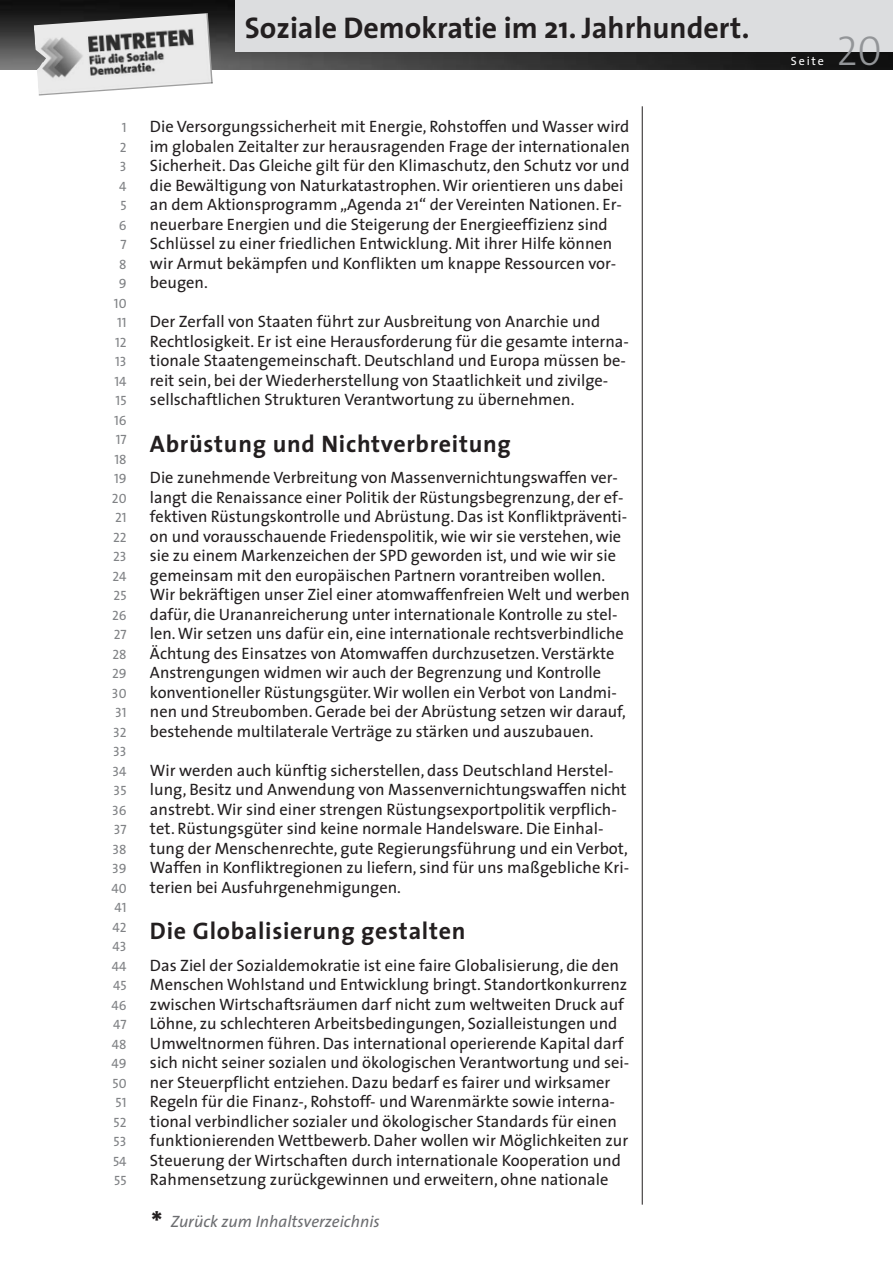
<style>
.page{position:relative;width:893px;height:1263px;background:#fff}
.page>*{position:absolute;margin:0;border:0;box-sizing:border-box;transform-origin:0 0}
.t1{font:42px "The Sans Light Caps";color:#939598}
.t2{font:700 30px "The Sans";color:#231f20}
.t3{font:700 24px "The Sans";letter-spacing:.03em;color:#231f20}
.t4{font:16.5px/19.5px "The Sans";color:#231f20}
.t5{font:italic 16.5px "The Sans";color:#6c6d70}
.t6{font:13.5px/19.5px "The Sans Caps";color:#808285;text-align:right}
.t7{font:12px "The Sans";letter-spacing:.155em;color:#fff}
.s1{font-weight:700;font-style:normal;font-size:30px;color:#231f20}
</style>
<div class="page">
<hr style="left:642px;top:106px;width:1px;height:1098px;background:#231f20">
<img style="left:0;top:1px;width:893px;height:68px">
<img style="left:34px;top:13px;width:179px;height:83px">
<div style="left:235px;top:0;width:658px;height:51px;background:#dcdddf"></div>
<h2 class="t2" style="left:245px;top:16px;width:506px">Soziale Demokratie im 21. Jahrhundert.</h2>
<p class="t6" style="left:111px;top:119px;width:17px">1<br>2<br>3<br>4<br>5<br>6<br>7<br>8<br>9<br>10<br>11<br>12<br>13<br>14<br>15<br>16<br>17<br>18<br>19<br>20<br>21<br>22<br>23<br>24<br>25<br>26<br>27<br>28<br>29<br>30<br>31<br>32<br>33<br>34<br>35<br>36<br>37<br>38<br>39<br>40<br>41<br>42<br>43<br>44<br>45<br>46<br>47<br>48<br>49<br>50<br>51<br>52<br>53<br>54<br>55</p>
<p class="t4" style="left:150px;top:118px;width:482px">Die Versorgungssicherheit mit Energie, Rohstoffen und Wasser wird im globalen Zeitalter zur herausragenden Frage der internationalen Sicherheit. Das Gleiche gilt für den Klimaschutz, den Schutz vor und die Bewältigung von Naturkatastrophen. Wir orientieren uns dabei an dem Aktionsprogramm „Agenda 21“ der Vereinten Nationen. Er&shy;neuerbare Energien und die Steigerung der Energieeffizienz sind Schlüssel zu einer friedlichen Entwicklung. Mit ihrer Hilfe können wir Armut bekämpfen und Konflikten um knappe Ressourcen vor&shy;beugen.</p>
<p class="t4" style="left:150px;top:313px;width:480px">Der Zerfall von Staaten führt zur Ausbreitung von Anarchie und Rechtlosigkeit. Er ist eine Herausforderung für die gesamte interna&shy;tionale Staatengemeinschaft. Deutschland und Europa müssen be&shy;reit sein, bei der Wiederherstellung von Staatlichkeit und zivilge&shy;sellschaftlichen Strukturen Verantwortung zu übernehmen.</p>
<h3 class="t3" style="left:150px;top:434px;width:362px">Abrüstung und Nichtverbreitung</h3>
<p class="t4" style="left:150px;top:469px;width:481px">Die zunehmende Verbreitung von Massenvernichtungswaffen ver&shy;langt die Renaissance einer Politik der Rüstungsbegrenzung, der ef&shy;fektiven Rüstungskontrolle und Abrüstung. Das ist Konfliktpräventi&shy;on und vorausschauende Friedenspolitik, wie wir sie verstehen, wie sie zu einem Markenzeichen der SPD geworden ist, und wie wir sie gemeinsam mit den europäischen Partnern vorantreiben wollen.<br>Wir bekräftigen unser Ziel einer atomwaffenfreien Welt und werben dafür, die Urananreicherung unter internationale Kontrolle zu stel&shy;len.Wir setzen uns dafür ein, eine internationale rechtsverbindliche Ächtung des Einsatzes von Atomwaffen durchzusetzen. Verstärkte Anstrengungen widmen wir auch der Begrenzung und Kontrolle konventioneller Rüstungsgüter. Wir wollen ein Verbot von Landmi&shy;nen und Streubomben. Gerade bei der Abrüstung setzen wir darauf, bestehende multilaterale Verträge zu stärken und auszubauen.</p>
<p class="t4" style="left:150px;top:762px;width:481px">Wir werden auch künftig sicherstellen, dass Deutschland Herstel&shy;lung, Besitz und Anwendung von Massenvernichtungswaffen nicht anstrebt. Wir sind einer strengen Rüstungsexportpolitik verpflich&shy;tet. Rüstungsgüter sind keine normale Handelsware. Die Einhal&shy;tung der Menschenrechte, gute Regierungsführung und ein Verbot, Waffen in Konfliktregionen zu liefern, sind für uns maßgebliche Kri&shy;terien bei Ausfuhrgenehmigungen.</p>
<h3 class="t3" style="left:150px;top:921px;width:317px">Die Globalisierung gestalten</h3>
<p class="t4" style="left:150px;top:957px;width:481px">Das Ziel der Sozialdemokratie ist eine faire Globalisierung, die den Menschen Wohlstand und Entwicklung bringt. Standortkonkurrenz zwischen Wirtschaftsräumen darf nicht zum weltweiten Druck auf Löhne, zu schlechteren Arbeitsbedingungen, Sozialleistungen und Umweltnormen führen. Das international operierende Kapital darf sich nicht seiner sozialen und ökologischen Verantwortung und sei&shy;ner Steuerpflicht entziehen. Dazu bedarf es fairer und wirksamer Regeln für die Finanz-, Rohstoff- und Warenmärkte sowie interna&shy;tional verbindlicher sozialer und ökologischer Standards für einen funktionierenden Wettbewerb. Daher wollen wir Möglichkeiten zur Steuerung der Wirtschaften durch internationale Kooperation und Rahmensetzung zurückgewinnen und erweitern, ohne nationale</p>
<p class="t5" style="left:151px;top:1215px;width:230px"><span class="s1">*</span> Zurück zum Inhaltsverzeichnis</p>
<p class="t7" style="left:791px;top:56px;width:35px">Seite</p>
<h1 class="t1" style="left:836px;top:37px;width:47px">20</h1>
</div>
